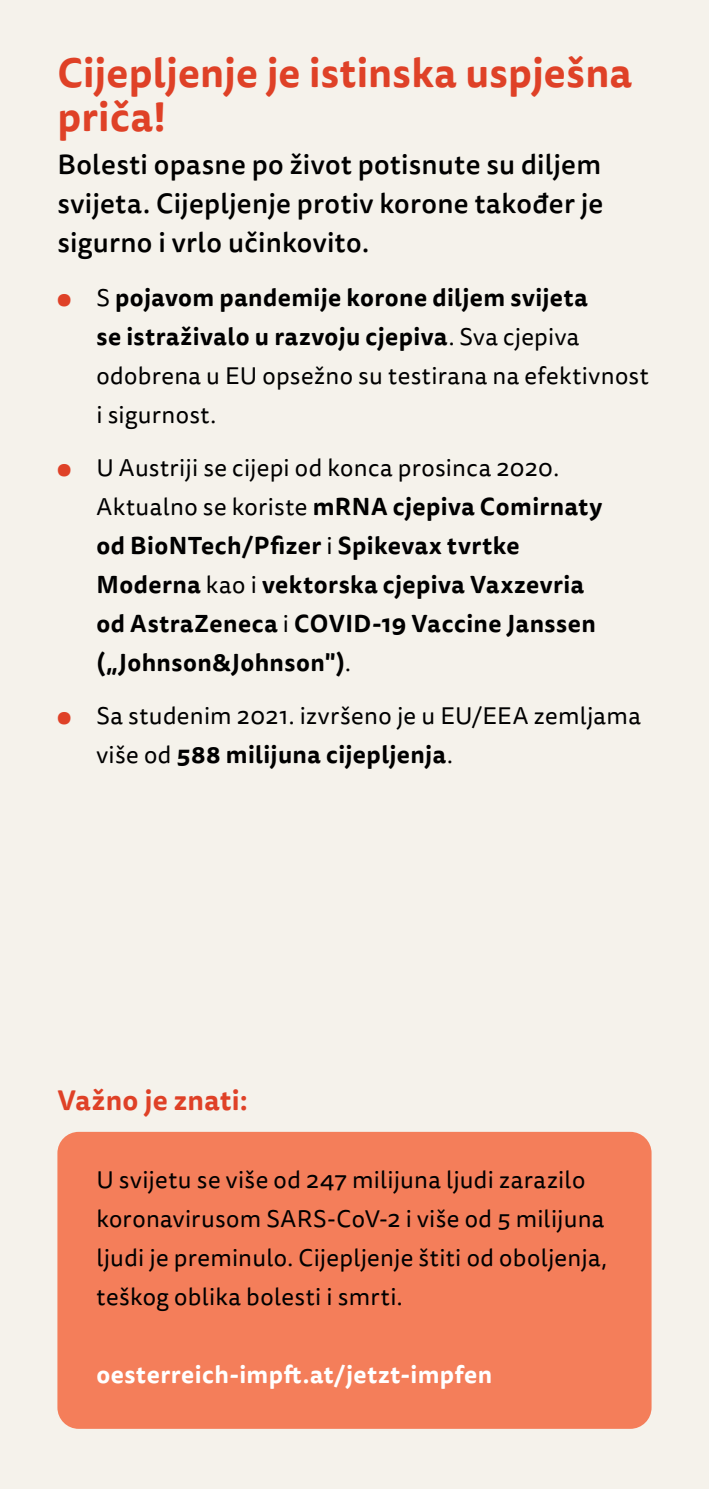
<style>
.page{position:relative;width:709px;height:1489px;background:#fff}
.page>*{position:absolute;margin:0;border:0;box-sizing:border-box;transform-origin:0 0}
.t1{font:700 40px/44px "Tisa Sans Pro";letter-spacing:.005em;color:#df4127}
.t2{font:500 27.5px/39px "Tisa Sans Pro";letter-spacing:.01em;color:#000;text-align:justify}
.t3{font:700 27.5px "Tisa Sans Pro";letter-spacing:.01em;color:#df4127}
.t4{font:24px/39px "Tisa Sans Pro";letter-spacing:.015em;color:#000}
.t5{font:700 24px/39px "Tisa Sans Pro";letter-spacing:.02em;color:#000}
.t6{font:700 24px "Tisa Sans Pro";letter-spacing:.02em;color:#fff}
.s1{color:#df4127}
.s2{font-weight:700}
.s3{font-weight:400;color:#df4127}
.s4{font-weight:400}
</style>
<div class="page">
<div style="left:0;top:0;width:709px;height:1488px;background:#f5f2eb"></div>
<div style="left:57px;top:1131px;width:594px;height:297px;background:#f47e5a;border-radius:21px"></div>
<h1 class="t1" style="left:57px;top:51px;width:576px">Cijepljenje je istinska uspješna priča!</h1>
<p class="t2" style="left:57px;top:146px;width:547px">Bolesti opasne po život potisnute su diljem svijeta. Cijepljenje protiv korone također je sigurno i vrlo učinkovito.</p>
<p class="t4" style="left:96px;top:278px;width:554px;text-indent:-39px"><span class="s1">●</span> S <span class="s2">pojavom pandemije korone diljem svijeta<br>se istraživalo u razvoju cjepiva</span>. Sva cjepiva odobrena u EU opsežno su testirana na efektivnost i sigurnost.</p>
<p class="t5" style="left:96px;top:448px;width:507px;text-indent:-39px"><span class="s3">●</span> <span class="s4">U Austriji se cijepi od konca prosinca 2020.<br>Aktualno se koriste</span> mRNA cjepiva Comirnaty od BioNTech/Pfizer <span class="s4">i</span> Spikevax tvrtke Moderna <span class="s4">kao i</span> vektorska cjepiva Vaxzevria od AstraZeneca <span class="s4">i</span> COVID-19 Vaccine Janssen („Johnson&amp;Johnson")<span class="s4">.</span></p>
<p class="t4" style="left:96px;top:696px;width:546px;text-indent:-39px"><span class="s1">●</span> Sa studenim 2021. izvršeno je u EU/EEA zemljama više od <span class="s2">588 milijuna cijepljenja</span>.</p>
<p class="t3" style="left:57px;top:1080px;width:192px">Važno je znati:</p>
<p class="t4" style="left:96px;top:1161px;width:512px">U svijetu se više od 247 milijuna ljudi zarazilo koronavirusom SARS-CoV-2 i više od 5 milijuna ljudi je preminulo. Cijepljenje štiti od oboljenja, teškog oblika bolesti i smrti.</p>
<p class="t6" style="left:96px;top:1356px;width:397px">oesterreich-impft.at/jetzt-impfen</p>
</div>
